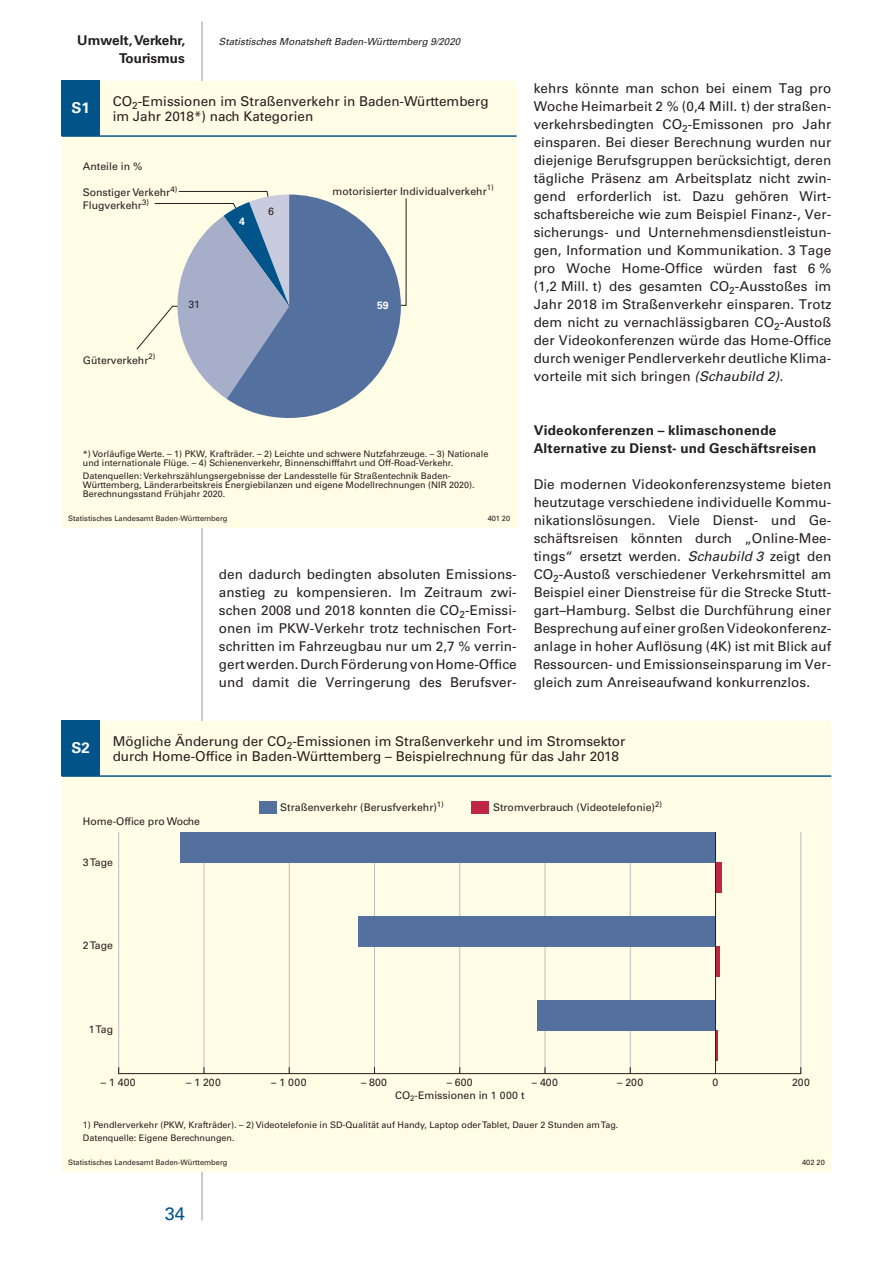
<style>
.page{position:relative;width:893px;height:1263px;background:#fff}
.page>*{position:absolute;margin:0;border:0;box-sizing:border-box;transform-origin:0 0}
.t1{font:18px "Univers";color:#01548a}
.t2{font:700 15px "Univers";color:#fff}
.Fließtext{font:13.5px/18px "Univers";color:#231f20;text-align:justify}
.Kapitelzwischenübers{font:700 13.5px/18px "Univers";letter-spacing:.02em;color:#231f20}
.Kopfzeile_Beitragsth{font:700 13.5px "Univers";color:#231f20}
.t3{font:10.5px/13.4px "Univers";color:#231f20}
.t4{font:700 10.5px "Univers";color:#fff}
.Kopfzeile_Ausgabe{font:italic 9.75px "Univers";color:#231f20}
.t5{font:9px/9px "Univers";color:#231f20}
.t6{font:7.5px "Univers";color:#231f20}
.s1{font-style:italic}
</style>
<div class="page">
<hr style="left:202px;top:21px;width:1px;height:1199px;background:#939598">
<div style="left:62px;top:81px;width:455px;height:446px;background:#fffde5"></div>
<div style="left:62px;top:81px;width:38px;height:55px;background:#01548a"></div>
<svg style="left:136px;top:191px;width:270px;height:227px"></svg>
<hr style="left:62px;top:135px;width:455px;height:2px;background:#01548a">
<div style="left:62px;top:721px;width:769px;height:450px;background:#fffde5"></div>
<div style="left:62px;top:721px;width:38px;height:55px;background:#01548a"></div>
<hr style="left:118px;top:832px;width:1px;height:241px;background:#bcbdc0">
<hr style="left:204px;top:832px;width:1px;height:241px;background:#bcbdc0">
<hr style="left:289px;top:832px;width:1px;height:241px;background:#bcbdc0">
<hr style="left:374px;top:832px;width:1px;height:241px;background:#bcbdc0">
<hr style="left:459px;top:832px;width:1px;height:241px;background:#bcbdc0">
<hr style="left:545px;top:832px;width:1px;height:241px;background:#bcbdc0">
<hr style="left:630px;top:832px;width:1px;height:241px;background:#bcbdc0">
<hr style="left:800px;top:832px;width:1px;height:241px;background:#bcbdc0">
<hr style="left:715px;top:1030px;width:3px;height:30px;background:#bf2645">
<div style="left:715px;top:946px;width:5px;height:30px;background:#bf2645"></div>
<div style="left:715px;top:862px;width:7px;height:30px;background:#bf2645"></div>
<div style="left:537px;top:1000px;width:178px;height:30px;background:#54709e"></div>
<div style="left:358px;top:916px;width:357px;height:30px;background:#54709e"></div>
<div style="left:180px;top:832px;width:535px;height:30px;background:#54709e"></div>
<hr style="left:715px;top:832px;width:1px;height:241px;background:#231f20">
<hr style="left:119px;top:1073px;width:682px;height:1px;background:#231f20">
<hr style="left:62px;top:775px;width:769px;height:2px;background:#01548a">
<div style="left:472px;top:801px;width:17px;height:13px;background:#bf2645"></div>
<div style="left:259px;top:801px;width:17px;height:13px;background:#54709e"></div>
<p class="Kopfzeile_Beitragsth" style="left:77px;top:32px;width:110px">Umwelt, Verkehr,</p>
<p class="Kopfzeile_Ausgabe" style="left:219px;top:35px;width:243px">Statistisches Monatsheft Baden-Württemberg 9/2020</p>
<p class="Kopfzeile_Beitragsth" style="left:119px;top:50px;width:67px">Tourismus</p>
<p class="t2" style="left:72px;top:99px;width:20px">S1</p>
<p class="Fließtext" style="left:113px;top:94px;width:377px;line-height:14.2px">CO<sub>2</sub>-Emissionen im Straßenverkehr in Baden-Württemberg im Jahr 2018*) nach Kategorien</p>
<p class="t3" style="left:83px;top:160px;width:61px">Anteile in %</p>
<p class="t3" style="left:83px;top:185px;width:96px">Sonstiger Verkehr<sup>4)<br></sup>Flugverkehr<sup>3)</sup></p>
<p class="t4" style="left:239px;top:215px;width:7px">4</p>
<p class="t3" style="left:268px;top:205px;width:7px">6</p>
<p class="t3" style="left:333px;top:184px;width:163px">motorisierter Individualverkehr<sup>1)</sup></p>
<p class="t3" style="left:83px;top:353px;width:74px">Güterverkehr<sup>2)</sup></p>
<p class="t3" style="left:188px;top:298px;width:13px">31</p>
<p class="t4" style="left:377px;top:299px;width:13px">59</p>
<p class="t5" style="left:83px;top:449px;width:407px">*) Vorläufige Werte. – 1) PKW, Krafträder. – 2) Leichte und schwere Nutzfahrzeuge. – 3) Nationale und internationale Flüge. – 4) Schienenverkehr, Binnenschifffahrt und Off-Road-Verkehr.</p>
<p class="t5" style="left:83px;top:472px;width:393px">Datenquellen: Verkehrszählungsergebnisse der Landesstelle für Straßentechnik Baden-<br>Württemberg, Länderarbeitskreis Energiebilanzen und eigene Modellrechnungen (NIR 2020).<br>Berechnungsstand Frühjahr 2020.</p>
<p class="t6" style="left:68px;top:513px;width:161px">Statistisches Landesamt Baden-Württemberg</p>
<p class="t6" style="left:488px;top:513px;width:24px">401 20</p>
<p class="Fließtext" style="left:219px;top:565px;width:299px">den dadurch bedingten absoluten Emissions&shy;anstieg zu kompensieren. Im Zeitraum zwi&shy;schen 2008 und 2018 konnten die CO<sub>2</sub>-Emissi&shy;onen im PKW-Verkehr trotz technischen Fort&shy;schritten im Fahrzeugbau nur um 2,7 % verrin&shy;gert werden. Durch Förderung von Home-Office und damit die Verringerung des Berufsver-</p>
<p class="Fließtext" style="left:534px;top:79px;width:299px">kehrs könnte man schon bei einem Tag pro Woche Heimarbeit 2 % (0,4 Mill. t) der straßen&shy;verkehrsbedingten CO<sub>2</sub>-Emissonen pro Jahr einsparen. Bei dieser Berechnung wurden nur diejenige Berufsgruppen berücksichtigt, deren tägliche Präsenz am Arbeitsplatz nicht zwin&shy;gend erforderlich ist. Dazu gehören Wirt&shy;schaftsbereiche wie zum Beispiel Finanz-, Ver&shy;sicherungs- und Unternehmensdienstleistun&shy;gen, Information und Kommunikation. 3 Tage pro Woche Home-Office würden fast 6 % (1,2 Mill. t) des gesamten CO<sub>2</sub>-Ausstoßes im Jahr 2018 im Straßenverkehr einsparen. Trotz dem nicht zu vernachlässigbaren CO<sub>2</sub>-Austoß der Videokonferenzen würde das Home-Office durch weniger Pendlerverkehr deutliche Klima&shy;vorteile mit sich bringen <span class="s1">(Schaubild 2).</span></p>
<p class="Kapitelzwischenübers" style="left:534px;top:421px;width:284px">Videokonferenzen – klimaschonende<br>Alternative zu Dienst- und Geschäftsreisen</p>
<p class="Fließtext" style="left:534px;top:475px;width:299px">Die modernen Videokonferenzsysteme bieten heutzutage verschiedene individuelle Kommu&shy;nikationslösungen. Viele Dienst- und Ge&shy;schäftsreisen könnten durch „Online-Mee&shy;tings“ ersetzt werden. <span class="s1">Schaubild 3</span> zeigt den CO<sub>2</sub>-Austoß verschiedener Verkehrsmittel am Beispiel einer Dienstreise für die Strecke Stutt&shy;gart–Hamburg. Selbst die Durchführung einer Besprechung auf einer großen Videokonferenz&shy;anlage in hoher Auflösung (4K) ist mit Blick auf Ressourcen- und Emissionseinsparung im Ver&shy;gleich zum Anreiseaufwand konkurrenzlos.</p>
<p class="t2" style="left:72px;top:739px;width:20px">S2</p>
<p class="Fließtext" style="left:113px;top:734px;width:514px;line-height:14.2px">Mögliche Änderung der CO<sub>2</sub>-Emissionen im Straßenverkehr und im Stromsektor durch Home-Office in Baden-Württemberg – Beispielrechnung für das Jahr 2018</p>
<p class="t3" style="left:280px;top:801px;width:165px">Straßenverkehr (Berusfverkehr)<sup>1)</sup></p>
<p class="t3" style="left:493px;top:801px;width:170px">Stromverbrauch (Videotelefonie)<sup>2)</sup></p>
<p class="t3" style="left:83px;top:815px;width:119px">Home-Office pro Woche</p>
<p class="t3" style="left:83px;top:856px;width:32px">3 Tage</p>
<p class="t3" style="left:83px;top:939px;width:32px">2 Tage</p>
<p class="t3" style="left:89px;top:1023px;width:26px">1 Tag</p>
<p class="t3" style="left:101px;top:1076px;width:36px">– 1 400</p>
<p class="t3" style="left:186px;top:1076px;width:36px">– 1 200</p>
<p class="t3" style="left:271px;top:1076px;width:37px">– 1 000</p>
<p class="t3" style="left:361px;top:1076px;width:28px">– 800</p>
<p class="t3" style="left:447px;top:1076px;width:28px">– 600</p>
<p class="t3" style="left:532px;top:1076px;width:28px">– 400</p>
<p class="t3" style="left:617px;top:1076px;width:28px">– 200</p>
<p class="t3" style="left:712px;top:1076px;width:7px">0</p>
<p class="t3" style="left:792px;top:1076px;width:19px">200</p>
<p class="t3" style="left:395px;top:1088px;width:131px">CO<sub>2</sub>-Emissionen in 1 000 t</p>
<p class="t5" style="left:83px;top:1118px;width:537px;line-height:13.5px">1) Pendlerverkehr (PKW, Krafträder). – 2) Videotelefonie in SD-Qualität auf Handy, Laptop oder Tablet, Dauer 2 Stunden am Tag.<br>Datenquelle: Eigene Berechnungen.</p>
<p class="t6" style="left:68px;top:1158px;width:161px">Statistisches Landesamt Baden-Württemberg</p>
<p class="t6" style="left:802px;top:1158px;width:24px">402 20</p>
<p class="t1" style="left:165px;top:1203px;width:22px">34</p>
</div>
